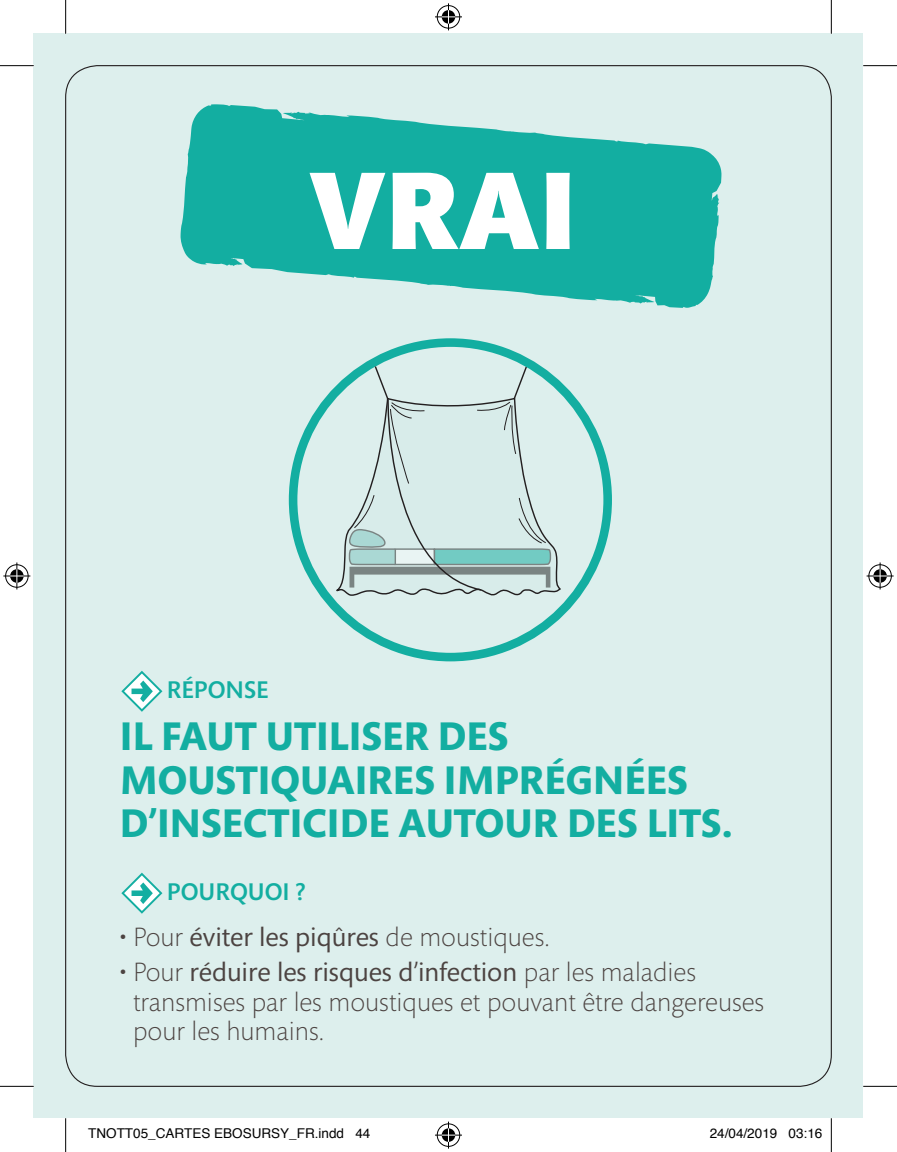
<style>
.page{position:relative;width:897px;height:1152px;background:#fff}
.page>*{position:absolute;margin:0;border:0;box-sizing:border-box;transform-origin:0 0}
.t1{font:900 112.5px "Mundo Sans";color:#fff}
.t2{font:700 40.73px/43.4px "Mundo Sans";color:#13aea1}
.t3{font:300 27px/29.2px "Mundo Sans";color:#4c4341}
.t4{font:500 24.53px "Mundo Sans";color:#13aea1}
.t5{font:13.5px "Helvetica";color:#000}
.s1{font-weight:400}
</style>
<div class="page">
<div style="left:34px;top:34px;width:829px;height:1084px;background:#ddefed"></div>
<div style="left:289px;top:338px;width:323px;height:323px;border:9px solid #13aea1;border-radius:50%"></div>
<svg style="left:335px;top:351px;width:227px;height:245px"></svg>
<svg style="left:347px;top:365px;width:205px;height:226px"></svg>
<svg style="left:180px;top:104px;width:541px;height:204px;fill:#13aea1"></svg>
<svg style="left:712px;top:196px;width:7px;height:6px"></svg>
<svg style="left:641px;top:296px;width:7px;height:7px"></svg>
<svg style="left:230px;top:259px;width:8px;height:7px"></svg>
<svg style="left:121px;top:671px;width:41px;height:41px"></svg>
<svg style="left:121px;top:872px;width:41px;height:42px"></svg>
<hr style="left:0;top:65px;width:34px;height:1px;background:#000">
<hr style="left:863px;top:65px;width:34px;height:1px;background:#000">
<hr style="left:0;top:1086px;width:34px;height:1px;background:#000">
<hr style="left:863px;top:1086px;width:34px;height:1px;background:#000">
<hr style="left:65px;top:0;width:1px;height:34px;background:#000">
<hr style="left:65px;top:1118px;width:1px;height:34px;background:#000">
<hr style="left:831px;top:0;width:1px;height:34px;background:#000">
<hr style="left:831px;top:1118px;width:1px;height:34px;background:#000">
<svg style="left:435px;top:3px;width:27px;height:27px"></svg>
<svg style="left:435px;top:1121px;width:27px;height:27px"></svg>
<svg style="left:3px;top:562px;width:27px;height:27px"></svg>
<svg style="left:866px;top:562px;width:27px;height:27px"></svg>
<p class="t1" style="left:309px;top:149px;width:269px">VRAI</p>
<p class="t4" style="left:167px;top:677px;width:103px">RÉPONSE</p>
<p class="t2" style="left:120px;top:716px;width:614px">IL FAUT UTILISER DES<br>MOUSTIQUAIRES IMPRÉGNÉES<br>D’INSECTICIDE AUTOUR DES LITS.</p>
<p class="t4" style="left:167px;top:879px;width:140px">POURQUOI ?</p>
<p class="t3" style="left:120px;top:923px;width:431px">• Pour <span class="s1">éviter les piqûres</span> de moustiques.</p>
<p class="t3" style="left:133px;top:958px;width:632px;text-indent:-13px">• Pour <span class="s1">réduire les risques d’infection</span> par les maladies transmises par les moustiques et pouvant être dangereuses pour les humains.</p>
<p class="t5" style="left:88px;top:1123px;width:284px">TNOTT05_CARTES EBOSURSY_FR.indd 44</p>
<p class="t5" style="left:709px;top:1123px;width:114px">24/04/2019 03:16</p>
</div>
